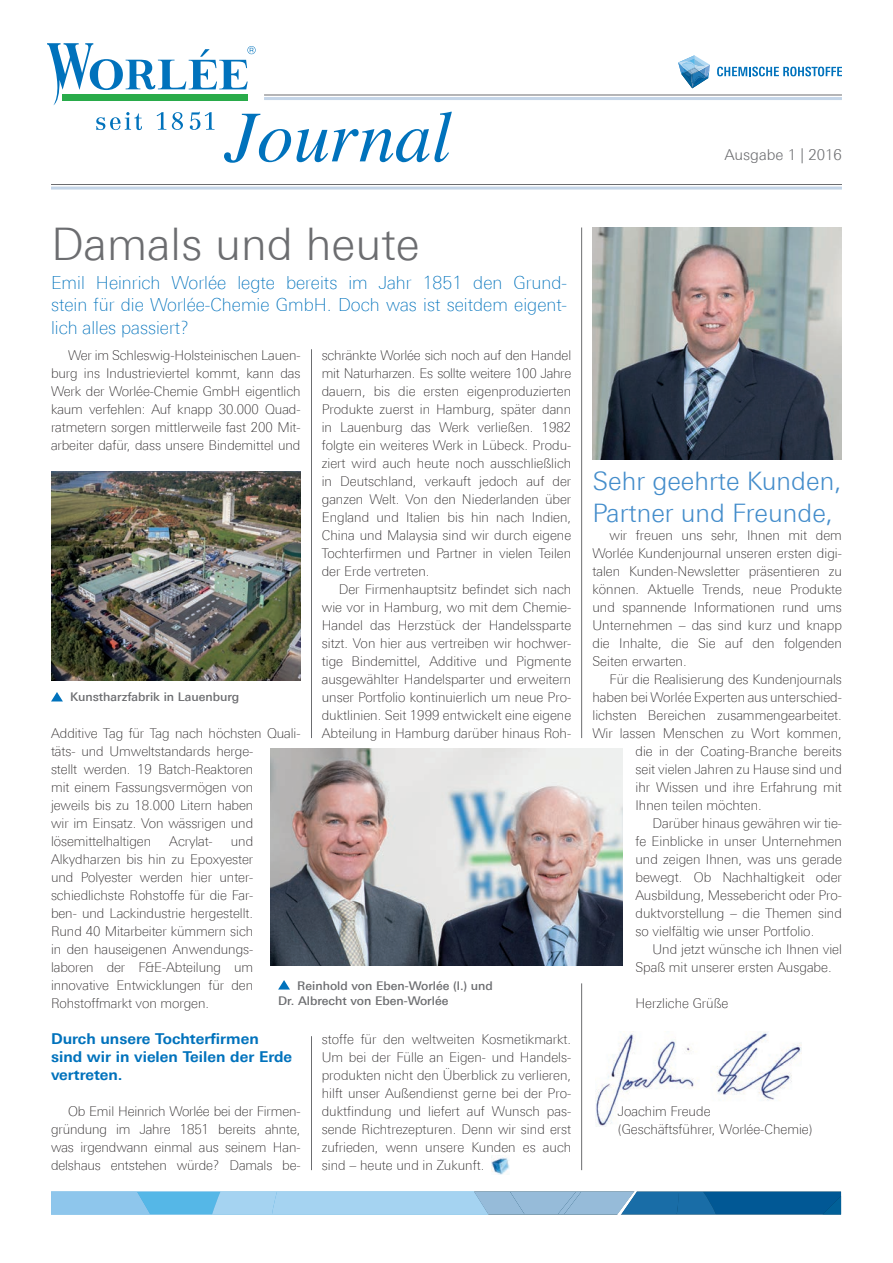
<style>
.page{position:relative;width:893px;height:1263px;background:#fff}
.page>*{position:absolute;margin:0;border:0;box-sizing:border-box;transform-origin:0 0}
.t1{font:italic 73.05px "Times";color:#0072bc}
.t2{font:300 45px "Linotype Univers 330";color:#6c6d70}
.t3{font:300 25.5px/31.5px "Linotype Univers 330";color:#448dcb}
.t4{font:100 18px/22.5px "Linotype Univers 230";color:#0072bc;text-align:justify}
.t5{font:700 15px/18px "Linotype Univers 630";color:#0072bc}
.t6{font:300 15px "Linotype Univers 330";color:#6c6d70}
.t7{font:100 13.5px/18px "Linotype Univers 230";color:#231f20;text-align:justify}
.t8{font:500 12px/15px "Linotype Univers 530";color:#6c6d70}
</style>
<div class="page">
<img style="left:596px;top:1032px;width:205px;height:94px">
<img style="left:592px;top:227px;width:250px;height:232px">
<hr style="left:581px;top:227px;width:1px;height:511px;background:#6c6d70">
<hr style="left:581px;top:983px;width:1px;height:187px;background:#6c6d70">
<hr style="left:311px;top:349px;width:1px;height:389px;background:#6c6d70">
<hr style="left:311px;top:1036px;width:1px;height:134px;background:#6c6d70">
<svg style="left:47px;top:43px;width:209px;height:62px"></svg>
<svg style="left:96px;top:112px;width:46px;height:18px"></svg>
<svg style="left:157px;top:112px;width:9px;height:18px"></svg>
<svg style="left:172px;top:112px;width:11px;height:18px"></svg>
<svg style="left:190px;top:112px;width:25px;height:18px"></svg>
<svg style="left:678px;top:55px;width:32px;height:33px"></svg>
<svg style="left:717px;top:67px;width:125px;height:9px"></svg>
<hr style="left:51px;top:184px;width:791px;height:1px;background:#6c6d70">
<hr style="left:51px;top:187px;width:791px;height:3px;background:#c4d5e8">
<hr style="left:264px;top:95px;width:578px;height:1px;background:#6c6d70">
<hr style="left:264px;top:97px;width:578px;height:3px;background:#c4d5e8">
<img style="left:51px;top:472px;width:249px;height:208px">
<svg style="left:51px;top:692px;width:12px;height:9px"></svg>
<img style="left:270px;top:748px;width:353px;height:217px">
<svg style="left:278px;top:980px;width:12px;height:9px"></svg>
<img style="left:492px;top:1156px;width:18px;height:19px">
<svg style="left:51px;top:1191px;width:790px;height:23px;background:#70acd4"></svg>
<h1 class="t1" style="left:225px;top:73px;width:229px">Journal</h1>
<p class="t6" style="left:724px;top:146px;width:119px">Ausgabe 1 | 2016</p>
<h2 class="t2" style="left:51px;top:217px;width:370px">Damals und heute</h2>
<h3 class="t4" style="left:51px;top:271px;width:517px">Emil Heinrich Worlée legte bereits im Jahr 1851 den Grund&shy;stein für die Worlée-Chemie GmbH. Doch was ist seitdem eigent&shy;lich alles passiert?</h3>
<p class="t7" style="left:322px;top:346px;width:251px">schränkte Worlée sich noch auf den Handel mit Naturharzen. Es sollte weitere 100 Jahre dauern, bis die ersten eigenproduzierten Produkte zuerst in Hamburg, später dann in Lauenburg das Werk verließen. 1982 folgte ein weiteres Werk in Lübeck. Produ&shy;ziert wird auch heute noch ausschließlich in Deutschland, verkauft jedoch auf der ganzen Welt. Von den Niederlanden über England und Italien bis hin nach Indien, China und Malaysia sind wir durch eigene Tochterfirmen und Partner in vielen Teilen der Erde vertreten.</p>
<p class="t7" style="left:322px;top:580px;width:251px;text-indent:17px">Der Firmenhauptsitz befindet sich nach wie vor in Hamburg, wo mit dem Chemie-Handel das Herzstück der Handelssparte sitzt. Von hier aus vertreiben wir hochwer&shy;tige Bindemittel, Additive und Pigmente ausgewählter Handelsparter und erweitern unser Portfolio kontinuierlich um neue Pro&shy;duktlinien. Seit 1999 entwickelt eine eigene Abteilung in Hamburg darüber hinaus Roh-</p>
<p class="t7" style="left:51px;top:346px;width:251px;text-indent:17px">Wer im Schleswig-Holsteinischen Lauen&shy;burg ins Industrieviertel kommt, kann das Werk der Worlée-Chemie GmbH eigentlich kaum verfehlen: Auf knapp 30.000 Quad&shy;ratmetern sorgen mittlerweile fast 200 Mit&shy;arbeiter dafür, dass unsere Bindemittel und</p>
<p class="t8" style="left:70px;top:690px;width:171px">Kunstharzfabrik in Lauenburg</p>
<p class="t7" style="left:51px;top:724px;width:251px;text-align:left">Additive Tag für Tag nach höchsten Quali&shy;täts- und Umweltstandards herge-<br>stellt werden. 19 Batch-Reaktoren<br>mit einem Fassungsvermögen von<br>jeweils bis zu 18.000 Litern haben<br>wir im Einsatz. Von wässrigen und lösemittelhaltigen</p>
<p class="t7" style="left:51px;top:832px;width:204px;text-indent:180px">und Alkydharzen bis hin zu Epoxyester und Polyester werden hier unter&shy;schiedlichste Rohstoffe für die Far&shy;ben- und Lackindustrie hergestellt.<br>Rund 40 Mitarbeiter kümmern sich in den hauseigenen Anwendungs&shy;laboren der F&amp;E-Abteilung um innovative Entwicklungen für den Rohstoffmarkt von morgen.</p>
<p class="t5" style="left:51px;top:1030px;width:243px">Durch unsere Tochterfirmen sind wir in vielen Teilen der Erde vertreten.</p>
<p class="t7" style="left:51px;top:1102px;width:251px;text-indent:17px">Ob Emil Heinrich Worlée bei der Firmen&shy;gründung im Jahre 1851 bereits ahnte, was irgendwann einmal aus seinem Han&shy;delshaus entstehen würde? Damals be-</p>
<p class="t7" style="left:169px;top:832px;width:45px">Acrylat-</p>
<p class="t8" style="left:278px;top:978px;width:216px;text-indent:19px">Reinhold von Eben-Worlée (l.) und<br>Dr. Albrecht von Eben-Worlée</p>
<p class="t7" style="left:322px;top:1030px;width:251px">stoffe für den weltweiten Kosmetikmarkt.<br>Um bei der Fülle an Eigen- und Handels&shy;produkten nicht den Überblick zu verlieren, hilft unser Außendienst gerne bei der Pro&shy;duktfindung und liefert auf Wunsch pas&shy;sende Richtrezepturen. Denn wir sind erst zufrieden, wenn unsere Kunden es auch sind – heute und in Zukunft.</p>
<h3 class="t3" style="left:592px;top:465px;width:250px">Sehr geehrte Kunden,<br>Partner und Freunde,</h3>
<p class="t7" style="left:592px;top:526px;width:251px;text-indent:17px">wir freuen uns sehr, Ihnen mit dem Worlée Kundenjournal unseren ersten digi&shy;talen Kunden-Newsletter präsentieren zu können. Aktuelle Trends, neue Produkte und spannende Informationen rund ums Unternehmen – das sind kurz und knapp die Inhalte, die Sie auf den folgenden Seiten erwarten.</p>
<p class="t7" style="left:609px;top:670px;width:234px">Für die Realisierung des Kundenjournals</p>
<p class="t7" style="left:592px;top:688px;width:251px">haben bei Worlée Experten aus unterschied-</p>
<p class="t7" style="left:592px;top:706px;width:251px">lichsten Bereichen zusammengearbeitet.</p>
<p class="t7" style="left:592px;top:724px;width:251px">Wir lassen Menschen zu Wort kommen,</p>
<p class="t7" style="left:635px;top:742px;width:208px">die in der Coating-Branche bereits</p>
<p class="t7" style="left:635px;top:760px;width:208px">seit vielen Jahren zu Hause sind und</p>
<p class="t7" style="left:635px;top:778px;width:208px">ihr Wissen und ihre Erfahrung mit</p>
<p class="t7" style="left:635px;top:796px;width:128px">Ihnen teilen möchten.</p>
<p class="t7" style="left:652px;top:814px;width:191px">Darüber hinaus gewähren wir tie-</p>
<p class="t7" style="left:635px;top:832px;width:208px">fe Einblicke in unser Unternehmen</p>
<p class="t7" style="left:635px;top:850px;width:208px">und zeigen Ihnen, was uns gerade</p>
<p class="t7" style="left:635px;top:868px;width:208px">bewegt. Ob Nachhaltigkeit oder</p>
<p class="t7" style="left:635px;top:886px;width:208px">Ausbildung, Messebericht oder Pro-</p>
<p class="t7" style="left:635px;top:904px;width:208px">duktvorstellung – die Themen sind</p>
<p class="t7" style="left:635px;top:922px;width:180px">so vielfältig wie unser Portfolio.</p>
<p class="t7" style="left:652px;top:940px;width:191px">Und jetzt wünsche ich Ihnen viel</p>
<p class="t7" style="left:635px;top:958px;width:198px">Spaß mit unserer ersten Ausgabe.</p>
<p class="t7" style="left:635px;top:994px;width:94px">Herzliche Grüße</p>
<p class="t7" style="left:618px;top:1102px;width:196px">Joachim Freude<br>(Geschäftsführer, Worlée-Chemie)</p>
</div>
